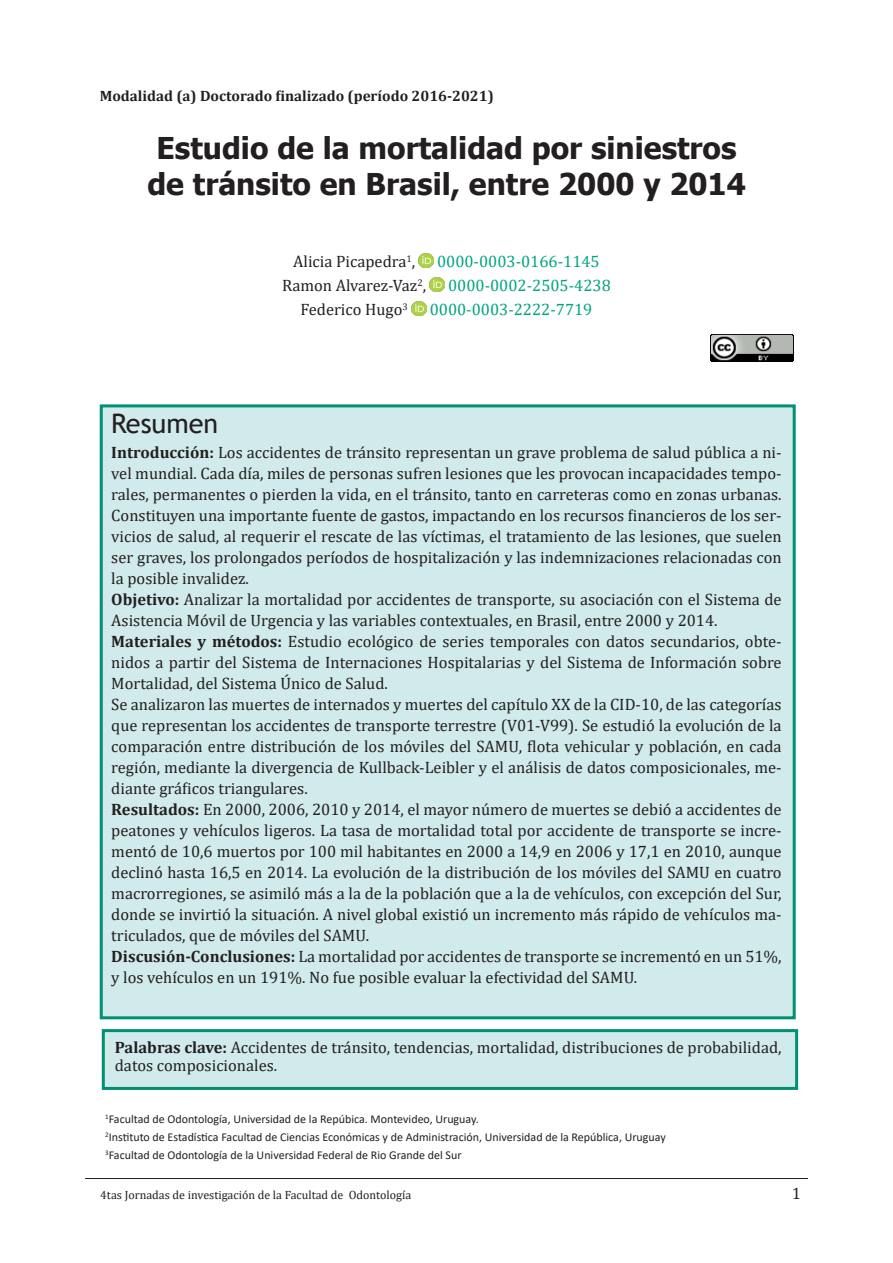
<style>
.page{position:relative;width:893px;height:1263px;background:#fff}
.page>*{position:absolute;margin:0;border:0;box-sizing:border-box;transform-origin:0 0}
.t1{font:700 30px "Tahoma";color:#231f20}
.t2{font:27px "Trebuchet MS";color:#231f20}
.t3{font:16.5px/21px "Cambria";color:#231f20;text-align:justify}
.t4{font:16.5px "Cambria";color:#00a481}
.t5{font:700 15px "Cambria";color:#231f20}
.t6{font:12px "Calibri";color:#231f20}
.t7{font:12px "Cambria";color:#231f20}
.s1{font-weight:700}
</style>
<div class="page">
<hr style="left:85px;top:1178px;width:723px;height:1px;background:#231f20">
<img style="left:419px;top:254px;width:14px;height:13px">
<img style="left:430px;top:278px;width:14px;height:13px">
<img style="left:411px;top:302px;width:15px;height:13px">
<img style="left:711px;top:335px;width:83px;height:26px">
<div style="left:100px;top:404px;width:696px;height:615px;background:#d1eaeb;border:3px solid #009076"></div>
<div style="left:102px;top:1029px;width:696px;height:61px;background:#d1eaeb;border:3px solid #009076"></div>
<p class="t5" style="left:100px;top:85px;width:396px">Modalidad (a) Doctorado finalizado (período 2016-2021)</p>
<p class="t1" style="left:157px;top:127px;width:582px">Estudio de la mortalidad por siniestros</p>
<p class="t1" style="left:147px;top:163px;width:600px">de tránsito en Brasil, entre 2000 y 2014</p>
<p class="t3" style="left:293px;top:251px;width:123px">Alicia Picapedra<sup>1</sup>,</p>
<p class="t4" style="left:437px;top:252px;width:164px">0000-0003-0166-1145</p>
<p class="t3" style="left:282px;top:275px;width:145px">Ramon Alvarez-Vaz<sup>2</sup>,</p>
<p class="t4" style="left:448px;top:276px;width:164px">0000-0002-2505-4238</p>
<p class="t3" style="left:301px;top:299px;width:109px">Federico Hugo<sup>3</sup></p>
<p class="t4" style="left:430px;top:300px;width:164px">0000-0003-2222-7719</p>
<p class="t2" style="left:111px;top:406px;width:108px">Resumen</p>
<p class="t3" style="left:111px;top:442px;width:672px"><span class="s1">Introducción:</span> Los accidentes de tránsito representan un grave problema de salud pública a ni&shy;vel mundial. Cada día, miles de personas sufren lesiones que les provocan incapacidades tempo&shy;rales, permanentes o pierden la vida, en el tránsito, tanto en carreteras como en zonas urbanas.<br>Constituyen una importante fuente de gastos, impactando en los recursos financieros de los ser&shy;vicios de salud, al requerir el rescate de las víctimas, el tratamiento de las lesiones, que suelen ser graves, los prolongados períodos de hospitalización y las indemnizaciones relacionadas con la posible invalidez.</p>
<p class="t3" style="left:111px;top:589px;width:672px"><span class="s1">Objetivo:</span> Analizar la mortalidad por accidentes de transporte, su asociación con el Sistema de<br>Asistencia Móvil de Urgencia y las variables contextuales, en Brasil, entre 2000 y 2014.</p>
<p class="t3" style="left:111px;top:631px;width:672px"><span class="s1">Materiales y métodos:</span> Estudio ecológico de series temporales con datos secundarios, obte&shy;nidos a partir del Sistema de Internaciones Hospitalarias y del Sistema de Información sobre Mortalidad, del Sistema Único de Salud.</p>
<p class="t3" style="left:111px;top:694px;width:672px">Se analizaron las muertes de internados y muertes del capítulo XX de la CID-10, de las categorías que representan los accidentes de transporte terrestre (V01-V99). Se estudió la evolución de la comparación entre distribución de los móviles del SAMU, flota vehicular y población, en cada región, mediante la divergencia de Kullback-Leibler y el análisis de datos composicionales, me&shy;diante gráficos triangulares.</p>
<p class="t3" style="left:111px;top:799px;width:672px"><span class="s1">Resultados:</span> En 2000, 2006, 2010 y 2014, el mayor número de muertes se debió a accidentes de peatones y vehículos ligeros. La tasa de mortalidad total por accidente de transporte se incre&shy;mentó de 10,6 muertos por 100 mil habitantes en 2000 a 14,9 en 2006 y 17,1 en 2010, aunque declinó hasta 16,5 en 2014. La evolución de la distribución de los móviles del SAMU en cuatro macrorregiones, se asimiló más a la de la población que a la de vehículos, con excepción del Sur, donde se invirtió la situación. A nivel global existió un incremento más rápido de vehículos ma&shy;triculados, que de móviles del SAMU.</p>
<p class="t3" style="left:111px;top:946px;width:672px"><span class="s1">Discusión-Conclusiones:</span> La mortalidad por accidentes de transporte se incrementó en un 51%, y los vehículos en un 191%. No fue posible evaluar la efectividad del SAMU.</p>
<p class="t3" style="left:115px;top:1039px;width:668px;line-height:18px"><span class="s1">Palabras clave:</span> Accidentes de tránsito, tendencias, mortalidad, distribuciones de probabilidad, datos composicionales.</p>
<p class="t6" style="left:105px;top:1111px;width:375px"><sup>1</sup>Facultad de Odontología, Universidad de la Repúbica. Montevideo, Uruguay.</p>
<p class="t6" style="left:105px;top:1129px;width:562px"><sup>2</sup>Instituto de Estadıstica Facultad de Ciencias Económicas y de Administración, Universidad de la República, Uruguay</p>
<p class="t6" style="left:198px;top:1129px;width:6px">́</p>
<p class="t6" style="left:105px;top:1147px;width:358px"><sup>3</sup>Facultad de Odontología de la Universidad Federal de Rio Grande del Sur</p>
<p class="t7" style="left:100px;top:1188px;width:313px">4tas Jornadas de investigación de la Facultad de Odontología</p>
<p class="t3" style="left:792px;top:1183px;width:11px">1</p>
</div>
